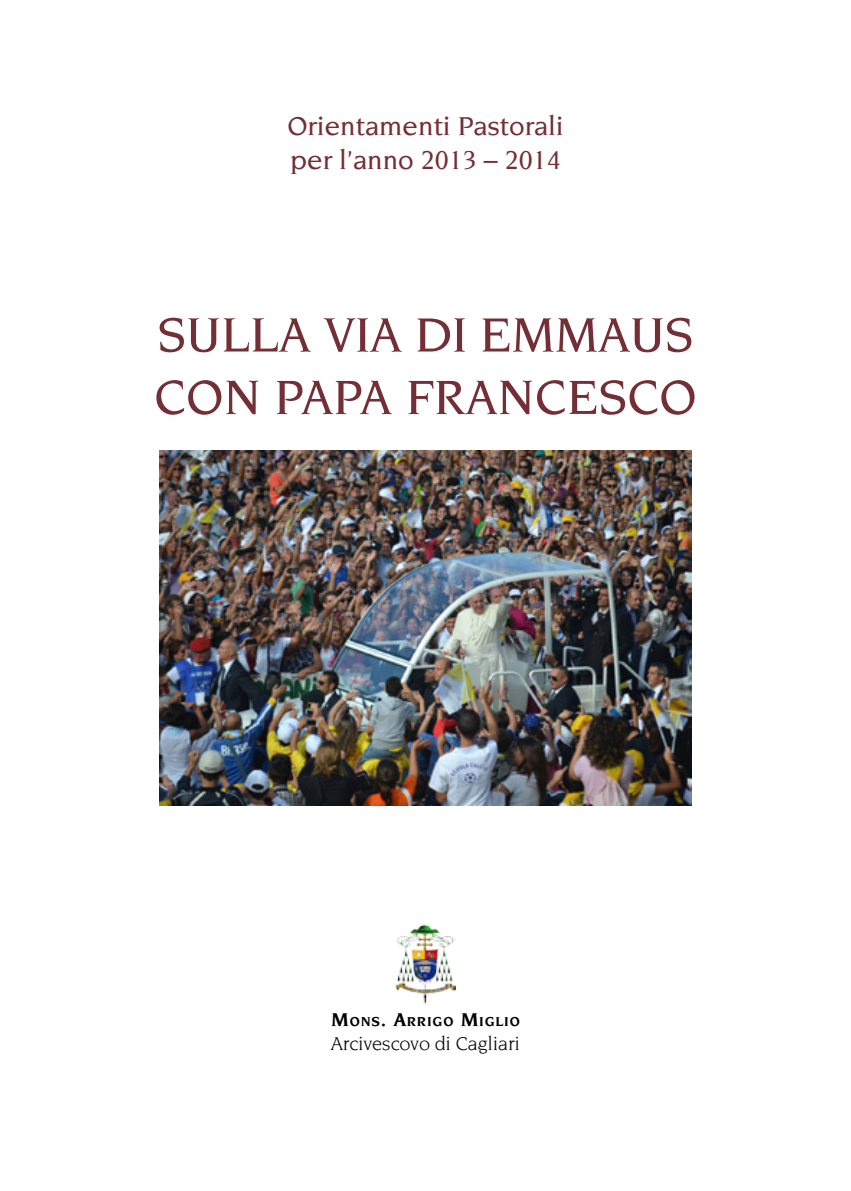
<style>
.page{position:relative;width:851px;height:1191px;background:#fff}
.page>*{position:absolute;margin:0;border:0;box-sizing:border-box;transform-origin:0 0}
.t1{font:500 52px/62.4px "Novarese";color:#742e35}
.t2{font:500 28px/33.6px "Novarese";color:#742e35}
.t3{font:20px "Novarese";letter-spacing:-.01em;color:#000}
.t4{font:700 14px "Novarese";letter-spacing:.055em;color:#000}
.s1{font-size:20px}
</style>
<div class="page">
<img style="left:395px;top:924px;width:61px;height:80px">
<img style="left:159px;top:451px;width:532px;height:354px">
<p class="t2" style="left:287px;top:109px;width:278px">Orientamenti Pastorali per l’anno 2013 – 2014</p>
<h1 class="t1" style="left:154px;top:303px;width:544px">SULLA VIA DI EMMAUS<br>CON PAPA FRANCESCO</h1>
<p class="t4" style="left:331px;top:1013px;width:190px"><span class="s1">M</span>ONS<span class="s1">. A</span>RRIGO <span class="s1">M</span>IGLIO</p>
<p class="t3" style="left:331px;top:1032px;width:190px">Arcivescovo di Cagliari</p>
</div>
